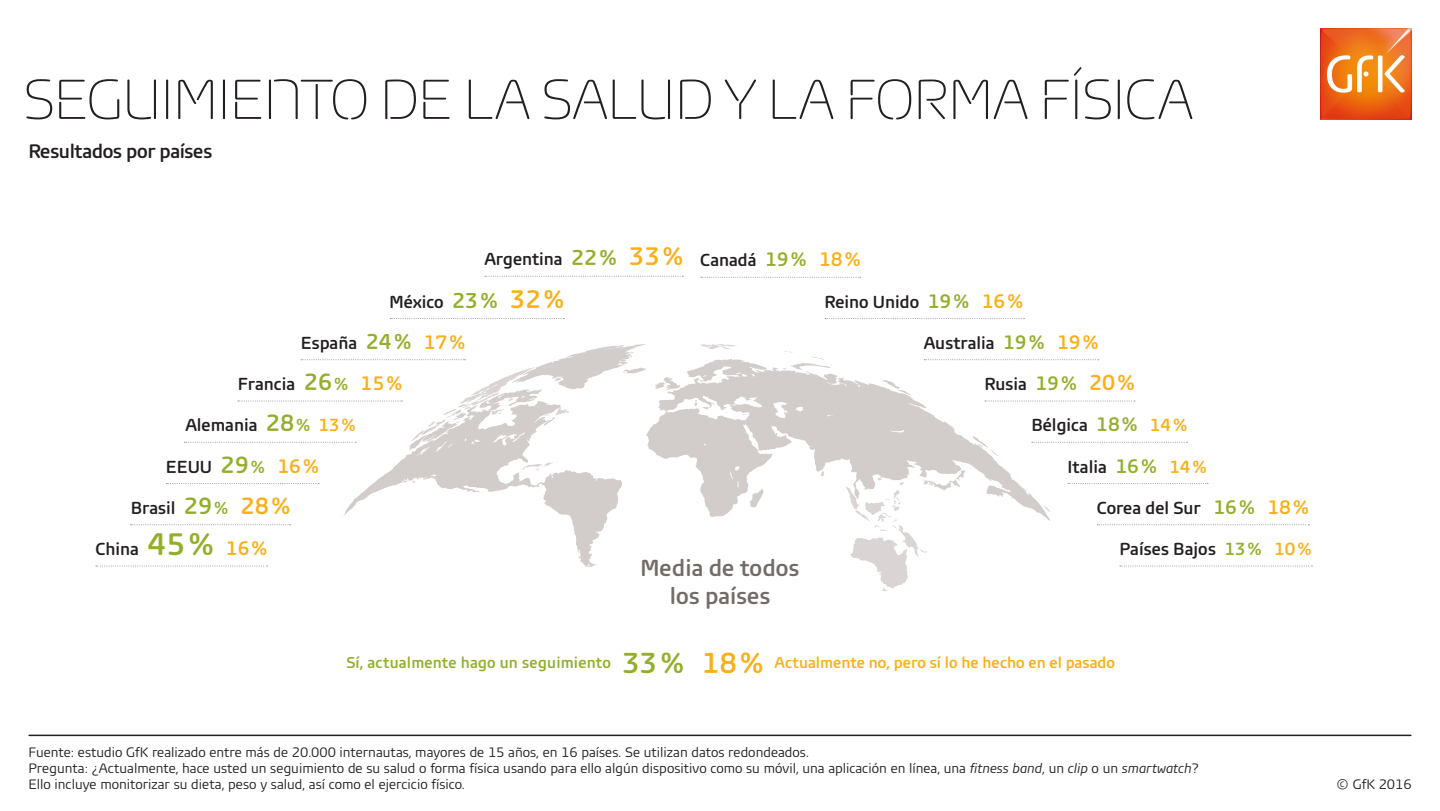
<style>
.page{position:relative;width:1440px;height:811px;background:#fff}
.page>*{position:absolute;margin:0;border:0;box-sizing:border-box;transform-origin:0 0}
.t1{font:58px "Insight Displayprint";letter-spacing:-.02em;color:#231f20}
.t2{font:700 29.8px "Insightprint";color:#92af2a}
.t3{font:700 23.8px/28.6px "Insightprint";color:#726b68;text-align:center}
.t4{font:700 20px "Insightprint";letter-spacing:-.02em;color:#231f20}
.t5{font:700 17.8px "Insightprint";color:#231f20}
.t6{font:700 16px "Insightprint";color:#faaf18}
.t7{font:700 16px "Insightprint";letter-spacing:.01em;color:#92af2a}
.t8{font:14px/16px "Insightprint";color:#231f20}
.s1{font-size:22px;color:#92af2a}
.s2{font-size:26px;color:#faaf18}
.s3{font-size:20px;color:#92af2a}
.s4{font-size:20px;color:#faaf18}
.s5{font-size:22px;color:#faaf18}
.s6{font-size:18px;color:#faaf18}
.s7{font-size:24px;color:#92af2a}
.s8{color:#92af2a}
.s9{font-size:24px;color:#faaf18}
.s10{font-size:32px;color:#92af2a}
.s11{font-size:18px;color:#92af2a}
.s12{color:#faaf18}
.s13{font-style:italic}
</style>
<div class="page">
<hr style="left:29px;top:734px;width:1382px;height:2px;background:#231f20">
<img style="left:1321px;top:28px;width:91px;height:91px">
<svg style="left:646px;top:360px;width:404px;height:161px"></svg>
<svg style="left:341px;top:389px;width:281px;height:178px"></svg>
<svg style="left:750px;top:489px;width:13px;height:18px"></svg>
<svg style="left:532px;top:344px;width:114px;height:45px"></svg>
<svg style="left:655px;top:377px;width:26px;height:13px"></svg>
<svg style="left:881px;top:380px;width:30px;height:15px"></svg>
<svg style="left:1044px;top:506px;width:6px;height:6px"></svg>
<svg style="left:924px;top:470px;width:41px;height:20px"></svg>
<svg style="left:972px;top:436px;width:27px;height:20px"></svg>
<svg style="left:402px;top:480px;width:14px;height:2px"></svg>
<svg style="left:522px;top:464px;width:20px;height:6px"></svg>
<svg style="left:695px;top:400px;width:2px;height:6px"></svg>
<svg style="left:794px;top:356px;width:36px;height:14px"></svg>
<svg style="left:409px;top:404px;width:57px;height:46px"></svg>
<img style="left:821px;top:471px;width:84px;height:39px">
<img style="left:461px;top:368px;width:71px;height:36px">
<img style="left:700px;top:344px;width:94px;height:71px">
<svg style="left:390px;top:318px;width:174px;height:1px"></svg>
<svg style="left:166px;top:483px;width:153px;height:1px"></svg>
<svg style="left:485px;top:276px;width:198px;height:1px"></svg>
<svg style="left:701px;top:277px;width:160px;height:1px"></svg>
<svg style="left:825px;top:318px;width:200px;height:1px"></svg>
<svg style="left:924px;top:359px;width:175px;height:1px"></svg>
<svg style="left:985px;top:400px;width:150px;height:1px"></svg>
<svg style="left:1032px;top:442px;width:156px;height:1px"></svg>
<svg style="left:1068px;top:483px;width:140px;height:1px"></svg>
<svg style="left:1097px;top:524px;width:212px;height:1px"></svg>
<svg style="left:1120px;top:565px;width:192px;height:1px"></svg>
<svg style="left:96px;top:565px;width:172px;height:1px"></svg>
<svg style="left:238px;top:400px;width:164px;height:1px"></svg>
<svg style="left:131px;top:524px;width:160px;height:1px"></svg>
<svg style="left:301px;top:359px;width:165px;height:1px"></svg>
<svg style="left:184px;top:442px;width:172px;height:1px"></svg>
<h1 class="t1" style="left:23px;top:66px;width:1172px">SEGUIMIENTO DE LA SALUD Y LA FORMA FÍSICA</h1>
<h3 class="t4" style="left:28px;top:139px;width:185px">Resultados por países</h3>
<p class="t5" style="left:484px;top:248px;width:377px">Argentina <span class="s1">22%</span> <span class="s2">33%</span> Canadá <span class="s3">19%</span> <span class="s4">18%</span></p>
<p class="t5" style="left:824px;top:291px;width:200px">Reino Unido <span class="s3">19%</span> <span class="s4">16%</span></p>
<p class="t5" style="left:924px;top:332px;width:176px">Australia <span class="s3">19%</span> <span class="s4">19%</span></p>
<p class="t5" style="left:984px;top:373px;width:152px">Rusia <span class="s3">19%</span> <span class="s5">20%</span></p>
<p class="t5" style="left:1031px;top:414px;width:157px">Bélgica <span class="s3">18%</span> <span class="s6">14%</span></p>
<p class="t5" style="left:1067px;top:456px;width:140px">Italia <span class="s3">16%</span> <span class="s6">14%</span></p>
<p class="t5" style="left:1097px;top:497px;width:213px">Corea del Sur <span class="s3">16%</span> <span class="s4">18%</span></p>
<p class="t5" style="left:390px;top:291px;width:176px">México <span class="s1">23%</span> <span class="s2">32%</span></p>
<p class="t5" style="left:301px;top:332px;width:166px">España <span class="s1">24%</span> <span class="s4">17%</span></p>
<p class="t5" style="left:238px;top:373px;width:165px">Francia <span class="s7">26</span><span class="s8">%</span> <span class="s4">15%</span></p>
<p class="t5" style="left:185px;top:414px;width:172px">Alemania <span class="s7">28</span><span class="s8">%</span> <span class="s6">13%</span></p>
<p class="t5" style="left:166px;top:456px;width:154px">EEUU <span class="s7">29</span><span class="s8">%</span> <span class="s4">16%</span></p>
<p class="t5" style="left:131px;top:497px;width:161px">Brasil <span class="s7">29</span><span class="s8">%</span> <span class="s9">28%</span></p>
<p class="t5" style="left:95px;top:538px;width:173px">China <span class="s10">45%</span> <span class="s4">16%</span></p>
<p class="t5" style="left:1119px;top:538px;width:194px">Países Bajos <span class="s11">13%</span> <span class="s6">10%</span></p>
<h3 class="t3" style="left:641px;top:553px;width:160px">Media de todos los países</h3>
<h2 class="t2" style="left:622px;top:645px;width:142px">33% <span class="s12">18%</span></h2>
<p class="t7" style="left:346px;top:653px;width:266px">Sí, actualmente hago un seguimiento</p>
<p class="t6" style="left:775px;top:653px;width:342px">Actualmente no, pero sí lo he hecho en el pasado</p>
<p class="t8" style="left:28px;top:743px;width:1172px">Fuente: estudio GfK realizado entre más de 20.000 internautas, mayores de 15 años, en 16 países. Se utilizan datos redondeados.<br>Pregunta: ¿Actualmente, hace usted un seguimiento de su salud o forma física usando para ello algún dispositivo como su móvil, una aplicación en línea, una <span class="s13">fitness band</span>, un <span class="s13">clip</span> o un <span class="s13">smartwatch</span>?<br>Ello incluye monitorizar su dieta, peso y salud, así como el ejercicio físico.</p>
<p class="t8" style="left:1336px;top:775px;width:77px">© GfK 2016</p>
</div>
